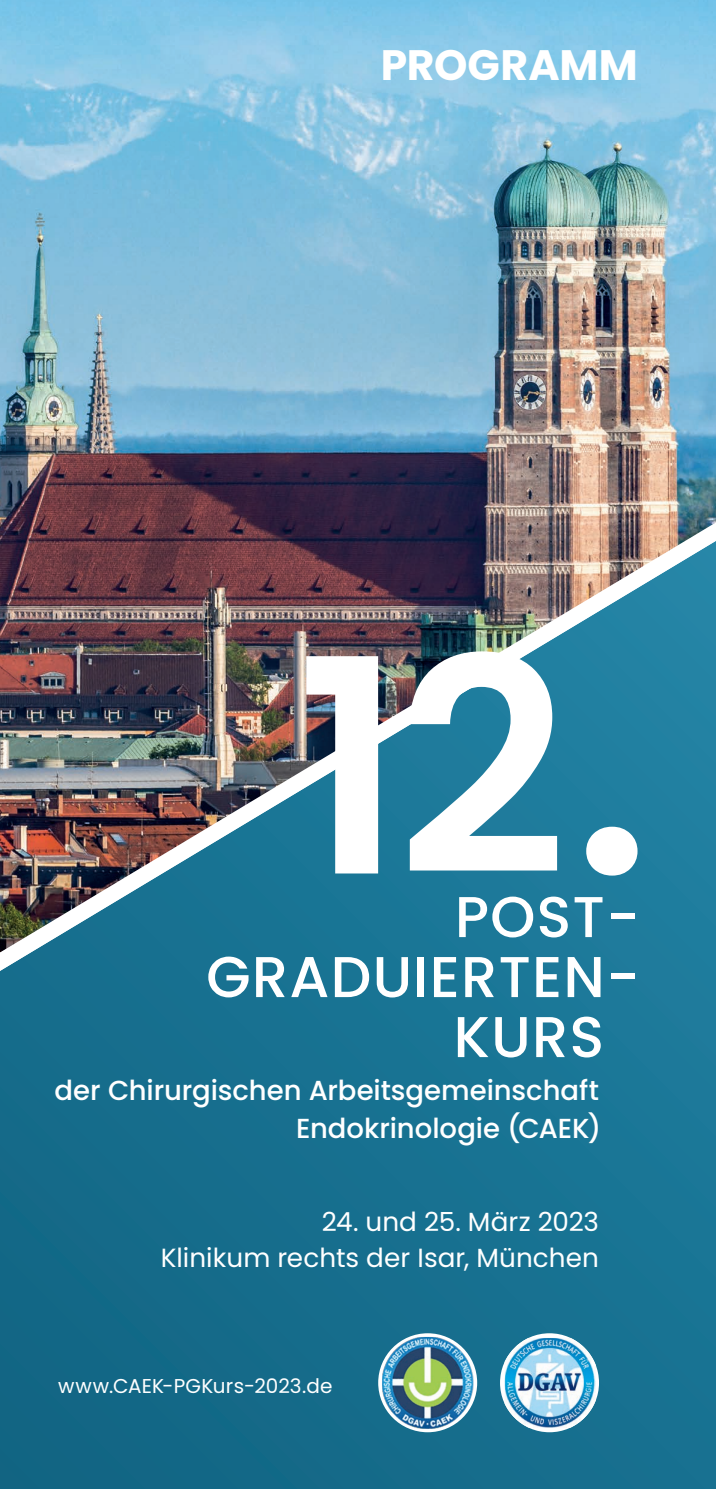
<style>
.page{position:relative;width:716px;height:1489px;background:#fff}
.page>*{position:absolute;margin:0;border:0;box-sizing:border-box;transform-origin:0 0}
.t1{font:600 298px "Poppins";color:#fff}
.t2{font:500 57.5px "Poppins";letter-spacing:.02em;color:#fff}
.t3{font:700 42.5px "Poppins";color:#fff}
.t4{font:500 27.5px/37.5px "Poppins";letter-spacing:-.005em;color:#fff;text-align:right}
.t5{font:26.25px/36.2px "Poppins";color:#fff;text-align:right}
.t6{font:20px "Poppins";letter-spacing:.01em;color:#fff}
</style>
<div class="page">
<div style="left:0;top:0;width:716px;height:1488px;background:#176f8e"></div>
<img style="left:0;top:0;width:716px;height:522px">
<img style="left:0;top:522px;width:716px;height:448px">
<svg style="left:378px;top:1333px;width:99px;height:98px"></svg>
<img style="left:382px;top:1336px;width:93px;height:92px">
<div style="left:500px;top:1333px;width:99px;height:98px;background:#fff;border-radius:50%"></div>
<img style="left:504px;top:1337px;width:92px;height:90px">
<h3 class="t3" style="left:381px;top:41px;width:259px">PROGRAMM</h3>
<h1 class="t1" style="left:295px;top:596px;width:356px">12.</h1>
<h2 class="t2" style="left:455px;top:883px;width:186px">POST-</h2>
<h2 class="t2" style="left:206px;top:943px;width:435px">GRADUIERTEN-</h2>
<h2 class="t2" style="left:453px;top:1003px;width:152px">KURS</h2>
<p class="t4" style="left:55px;top:1071px;width:548px">der Chirurgischen Arbeitsgemeinschaft<br>Endokrinologie (CAEK)</p>
<p class="t5" style="left:161px;top:1203px;width:440px">24. und 25. März 2023<br>Klinikum rechts der Isar, München</p>
<p class="t6" style="left:58px;top:1374px;width:276px">www.CAEK-PGKurs-2023.de</p>
</div>
